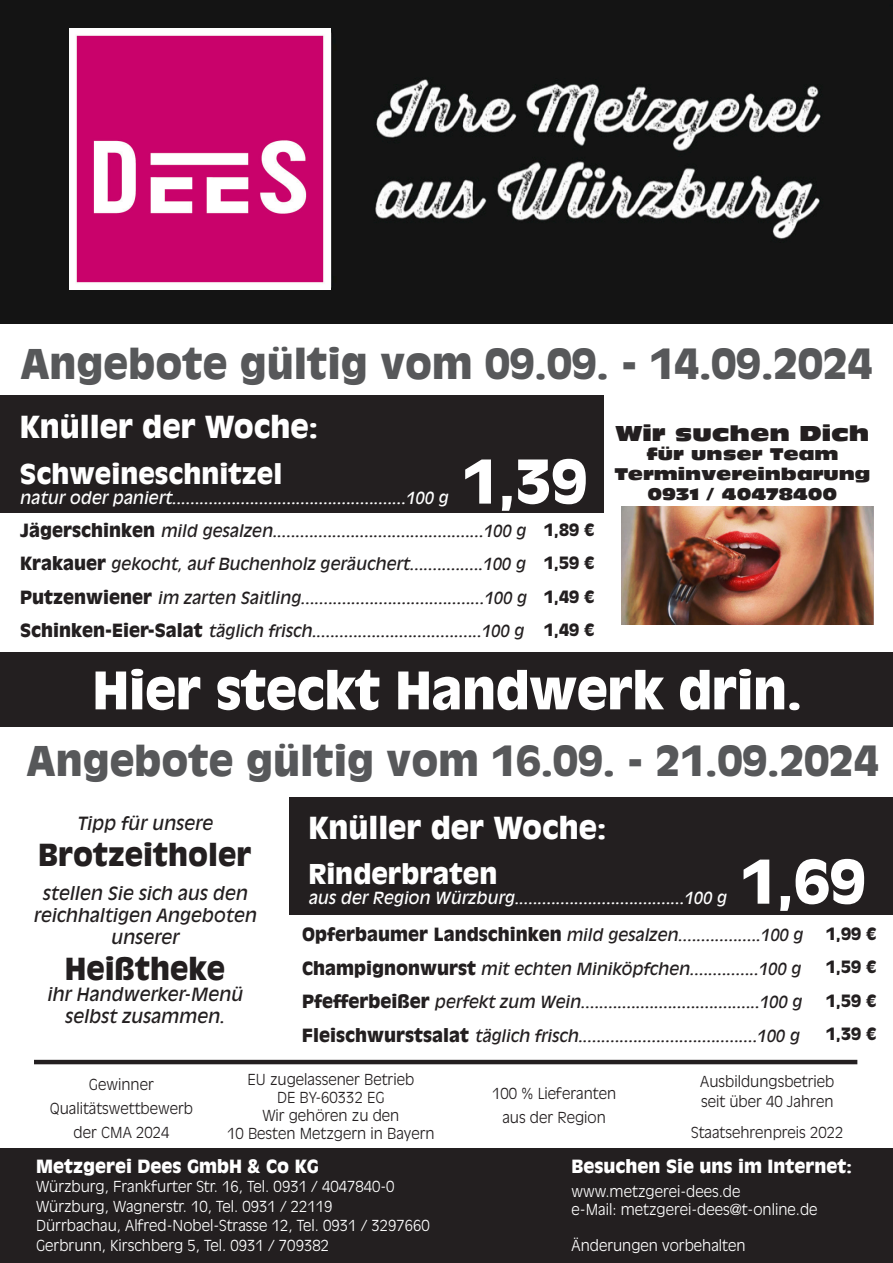
<style>
.page{position:relative;width:893px;height:1263px;background:#fff}
.page>*{position:absolute;margin:0;border:0;box-sizing:border-box;transform-origin:0 0}
.t1{font:900 58.5px "Antique Olive Std";color:#fff}
.t2{font:900 51px "Antique Olive Std";letter-spacing:-.01em;color:#fff}
.t3{font:900 40.5px "Antique Olive Std";color:#57585a}
.t4{font:900 30px "Antique Olive Std";color:#fff}
.t5{font:900 30px "Antique Olive Std";color:#231f20}
.t6{font:900 27px "Antique Olive Std";color:#fff}
.t7{font:21px "Antique Olive Std Nord";color:#231f20}
.t8{font:italic 18px/21.6px "Antique Olive Std";color:#231f20;text-align:center}
.t9{font:900 18px "Antique Olive Std";color:#fff}
.t10{font:italic 16.5px/33.5px "Antique Olive Std";color:#231f20}
.t11{font:italic 16.5px "Antique Olive Std";color:#fff}
.t12{font:16.5px/19.8px "Antique Olive Std Nord";color:#231f20;text-align:center}
.t13{font:900 16.5px/33.5px "Antique Olive Std";color:#231f20;text-align:justify}
.t14{font:300 15px/19.5px "Antique Olive Std";color:#fff}
.t15{font:300 15px/24px "Antique Olive Std";color:#231f20;text-align:center}
.s1{font-weight:900;font-style:normal;font-size:18px}
</style>
<div class="page">
<img style="left:0;top:0;width:893px;height:323px">
<div style="left:0;top:1148px;width:893px;height:115px;background:#231f20"></div>
<hr style="left:34px;top:1060px;width:823px;height:4px;background:#231f20">
<img style="left:622px;top:506px;width:252px;height:118px">
<img style="left:70px;top:28px;width:261px;height:261px">
<div style="left:289px;top:797px;width:604px;height:117px;background:#231f20"></div>
<div style="left:0;top:653px;width:893px;height:74px;background:#231f20"></div>
<div style="left:0;top:395px;width:604px;height:118px;background:#231f20"></div>
<h3 class="t3" style="left:20px;top:340px;width:854px">Angebote gültig vom 09.09. - 14.09.2024</h3>
<h3 class="t4" style="left:20px;top:409px;width:300px">Knüller der Woche:</h3>
<h3 class="t6" style="left:20px;top:458px;width:264px">Schweineschnitzel</h3>
<p class="t11" style="left:20px;top:488px;width:430px">natur oder paniert...................................................100 g</p>
<h1 class="t1" style="left:462px;top:447px;width:127px">1,39</h1>
<p class="t10" style="left:20px;top:514px;width:508px;text-align:justify"><span class="s1">Jägerschinken</span> mild gesalzen..............................................100 g <span class="s1">Krakauer</span> gekocht, auf Buchenholz geräuchert................100 g <span class="s1">Putzenwiener</span> im zarten Saitling........................................100 g <span class="s1">Schinken-Eier-Salat</span> täglich frisch.....................................100 g</p>
<p class="t13" style="left:544px;top:513px;width:52px">1,89 € 1,59 € 1,49 € 1,49 €</p>
<p class="t7" style="left:615px;top:420px;width:256px">Wir suchen Dich</p>
<p class="t12" style="left:614px;top:444px;width:258px">für unser Team<br>Terminvereinbarung<br>0931 / 40478400</p>
<h2 class="t2" style="left:92px;top:660px;width:711px">Hier steckt Handwerk drin.</h2>
<h3 class="t3" style="left:27px;top:736px;width:854px">Angebote gültig vom 16.09. - 21.09.2024</h3>
<p class="t8" style="left:77px;top:812px;width:137px">Tipp für unsere</p>
<h3 class="t5" style="left:38px;top:837px;width:215px">Brotzeitholer</h3>
<p class="t8" style="left:33px;top:883px;width:225px">stellen Sie sich aus den reichhaltigen Angeboten unserer</p>
<h3 class="t5" style="left:65px;top:950px;width:162px">Heißtheke</h3>
<p class="t8" style="left:47px;top:984px;width:197px">ihr Handwerker-Menü selbst zusammen.</p>
<h3 class="t4" style="left:308px;top:810px;width:300px">Knüller der Woche:</h3>
<h3 class="t6" style="left:308px;top:858px;width:190px">Rinderbraten</h3>
<p class="t11" style="left:308px;top:888px;width:420px">aus der Region Würzburg.....................................100 g</p>
<h1 class="t1" style="left:740px;top:847px;width:127px">1,69</h1>
<p class="t13" style="left:826px;top:917px;width:52px">1,99 € 1,59 € 1,59 € 1,39 €</p>
<p class="t10" style="left:302px;top:918px;width:502px"><span class="s1">Opferbaumer Landschinken</span> mild gesalzen..................100 g <span class="s1">Champignonwurst</span> mit echten Miniköpfchen...............100 g <span class="s1">Pfefferbeißer</span> perfekt zum Wein.......................................100 g <span class="s1">Fleischwurstsalat</span> täglich frisch.......................................100 g</p>
<p class="t15" style="left:50px;top:1072px;width:145px">Gewinner<br>Qualitätswettbewerb der CMA 2024</p>
<p class="t15" style="left:227px;top:1071px;width:209px;line-height:18px">EU zugelassener Betrieb<br>DE BY-60332 EG<br>Wir gehören zu den<br>10 Besten Metzgern in Bayern</p>
<p class="t9" style="left:36px;top:1155px;width:284px">Metzgerei Dees GmbH &amp; Co KG</p>
<p class="t14" style="left:36px;top:1177px;width:395px">Würzburg, Frankfurter Str. 16, Tel. 0931 / 4047840-0<br>Würzburg, Wagnerstr. 10, Tel. 0931 / 22119<br>Dürrbachau, Alfred-Nobel-Strasse 12, Tel. 0931 / 3297660<br>Gerbrunn, Kirschberg 5, Tel. 0931 / 709382</p>
<p class="t15" style="left:492px;top:1082px;width:126px">100 % Lieferanten aus der Region</p>
<p class="t15" style="left:700px;top:1072px;width:136px;line-height:19.5px;text-align:left">Ausbildungsbetrieb seit über 40 Jahren</p>
<p class="t15" style="left:691px;top:1121px;width:154px">Staatsehrenpreis 2022</p>
<p class="t9" style="left:572px;top:1155px;width:282px">Besuchen Sie uns im Internet:</p>
<p class="t14" style="left:572px;top:1182px;width:248px;line-height:18px">www.metzgerei-dees.de<br>e-Mail: metzgerei-dees@t-online.de</p>
<p class="t14" style="left:572px;top:1236px;width:176px">Änderungen vorbehalten</p>
</div>
